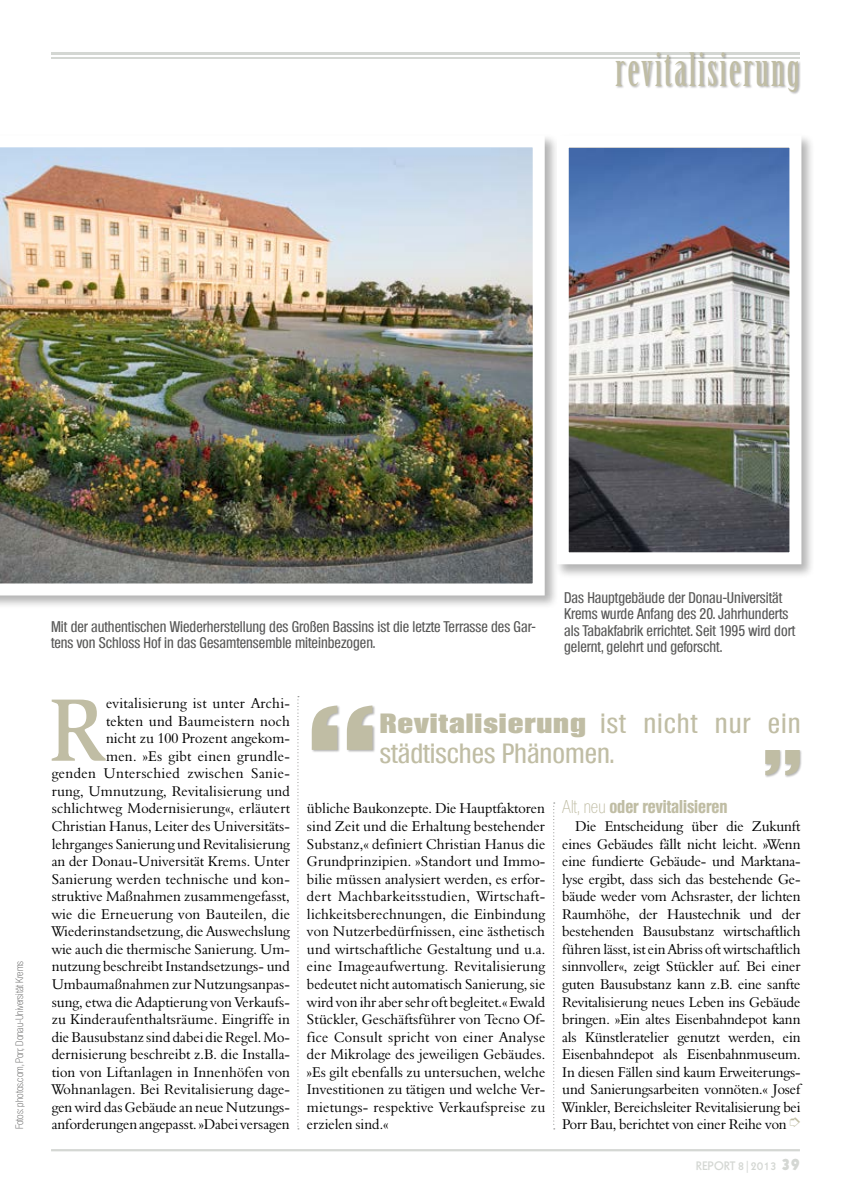
<style>
.page{position:relative;width:851px;height:1191px;background:#fff}
.page>*{position:absolute;margin:0;border:0;box-sizing:border-box;transform-origin:0 0}
.t1{font:500 91.2px "Slimbach";color:#c0bda4}
.t2{font:45px "Birch Std";letter-spacing:.05em;color:#c0bda4}
.t3{font:500 condensed 27px/30px "Olympia";color:#c0bda4;scale:1.06 1}
.t4{font:700 condensed 18px "Olympia";color:#c0bda4}
.t5{font:500 condensed 15px/16.5px "Olympia";color:#565655}
.t6{font:14.55px/17.5px "Aldine 401 BT Roman A";letter-spacing:.005em;color:#000;text-align:justify}
.t7{font:12px "Geometric 231 BT Bold C";color:#d4d7d3}
.t8{font:300 condensed 10.5px "Olnova";color:#565655}
.s1{font-weight:800}
.s2{font-family:"Olnova";font-weight:300}
.s3{font-family:"Geometric 231 BT Heavy C";font-size:16.5px}
</style>
<div class="page">
<hr style="left:51px;top:1149px;width:748px;height:2px;background:#d4d7d3">
<svg style="left:553px;top:802px;width:1px;height:327px"></svg>
<svg style="left:297px;top:696px;width:2px;height:433px"></svg>
<hr style="left:51px;top:52px;width:748px;height:3px;background:#d4d7d3">
<hr style="left:51px;top:57px;width:748px;height:1px;background:#d4d7d3">
<div style="left:615px;top:52px;width:185px;height:43px;background:#000;opacity:.3"></div>
<div style="left:0;top:133px;width:559px;height:476px;background:#000;opacity:.3"></div>
<img style="left:0;top:135px;width:544px;height:460px">
<div style="left:554px;top:133px;width:261px;height:446px;background:#000;opacity:.3"></div>
<img style="left:569px;top:149px;width:219px;height:402px">
<div style="left:556px;top:135px;width:245px;height:429px;border:12px solid #fff"></div>
<div style="left:765px;top:749px;width:37px;height:29px;background:#000;opacity:.3"></div>
<div style="left:311px;top:705px;width:65px;height:48px;background:#000;opacity:.3"></div>
<svg style="left:765px;top:749px;width:34px;height:26px"></svg>
<svg style="left:312px;top:705px;width:60px;height:45px"></svg>
<h2 class="t2" style="left:615px;top:44px;width:186px">revitalisierung</h2>
<p class="t8" style="left:13px;top:1129px;width:170px;rotate:-90deg">Fotos: photos.com, Porr, Donau-Universität Krems</p>
<p class="t5" style="left:51px;top:618px;width:486px">Mit der authentischen Wiederherstellung des Großen Bassins ist die letzte Terrasse des Gar&shy;tens von Schloss Hof in das Gesamtensemble miteinbezogen.</p>
<p class="t5" style="left:564px;top:589px;width:232px">Das Hauptgebäude der Donau-Universität Krems wurde Anfang des 20. Jahrhunderts als Tabakfabrik errichtet. Seit 1995 wird dort gelernt, gelehrt und geforscht.</p>
<p class="t6" style="left:52px;top:694px;width:240px;text-align:right">evitalisierung ist unter Archi-<br>tekten und Baumeistern noch<br>nicht zu 100 Prozent angekom-<br>men. »Es gibt einen grundle-<br>genden Unterschied zwischen Sanie&shy;rung, Umnutzung, Revitalisierung und schlichtweg Modernisierung«, erläutert Christian Hanus, Leiter des Universitäts&shy;lehrganges Sanierung und Revitalisierung an der Donau-Universität Krems. Unter Sanierung werden technische und kon&shy;struktive Maßnahmen zusammengefasst, wie die Erneuerung von Bauteilen, die Wiederinstandsetzung, die Auswechslung wie auch die thermische Sanierung. Um&shy;nutzung beschreibt Instandsetzungs- und Umbaumaßnahmen zur Nutzungsanpas&shy;sung, etwa die Adaptierung von Verkaufs&shy;zu Kinderaufenthaltsräume. Eingriffe in die Bausubstanz sind dabei die Regel. Mo&shy;dernisierung beschreibt z.B. die Installa&shy;tion von Liftanlagen in Innenhöfen von Wohnanlagen. Bei Revitalisierung dage&shy;gen wird das Gebäude an neue Nutzungs&shy;anforderungen angepasst. »Dabei versagen</p>
<h1 class="t1" style="left:49px;top:675px;width:59px">R</h1>
<h3 class="t3" style="left:379px;top:709px;width:398px"><span class="s1">Revitalisierung</span> ist nicht nur ein städtisches Phänomen.</h3>
<p class="t6" style="left:307px;top:799px;width:240px">übliche Baukonzepte. Die Hauptfaktoren sind Zeit und die Erhaltung bestehender Substanz,« definiert Christian Hanus die Grundprinzipien. »Standort und Immo&shy;bilie müssen analysiert werden, es erfor&shy;dert Machbarkeitsstudien, Wirtschaft&shy;lichkeitsberechnungen, die Einbindung von Nutzerbedürfnissen, eine ästhetisch und wirtschaftliche Gestaltung und u.a. eine Imageaufwertung. Revitalisierung bedeutet nicht automatisch Sanierung, sie wird von ihr aber sehr oft begleitet.« Ewald Stückler, Geschäftsführer von Tecno Of&shy;fice Consult spricht von einer Analyse der Mikrolage des jeweiligen Gebäudes. »Es gilt ebenfalls zu untersuchen, welche Investitionen zu tätigen und welche Ver&shy;mietungs- respektive Verkaufspreise zu erzielen sind.«</p>
<p class="t4" style="left:562px;top:796px;width:167px"><span class="s2">Alt, neu</span> oder revitalisieren</p>
<p class="t6" style="left:562px;top:817px;width:240px;text-indent:13px">Die Entscheidung über die Zukunft eines Gebäudes fällt nicht leicht. »Wenn eine fundierte Gebäude- und Marktana&shy;lyse ergibt, dass sich das bestehende Ge&shy;bäude weder vom Achsraster, der lichten Raumhöhe, der Haustechnik und der bestehenden Bausubstanz wirtschaftlich führen lässt, ist ein Abriss oft wirtschaftlich sinnvoller«, zeigt Stückler auf. Bei einer guten Bausubstanz kann z.B. eine sanfte Revitalisierung neues Leben ins Gebäude bringen. »Ein altes Eisenbahndepot kann als Künstleratelier genutzt werden, ein Eisenbahndepot als Eisenbahnmuseum.<br>In diesen Fällen sind kaum Erweiterungs&shy;und Sanierungsarbeiten vonnöten.« Josef Winkler, Bereichsleiter Revitalisierung bei Porr Bau, berichtet von einer Reihe von</p>
<p class="t7" style="left:695px;top:1158px;width:105px">REPORT 8|2013 <span class="s3">39</span></p>
</div>
